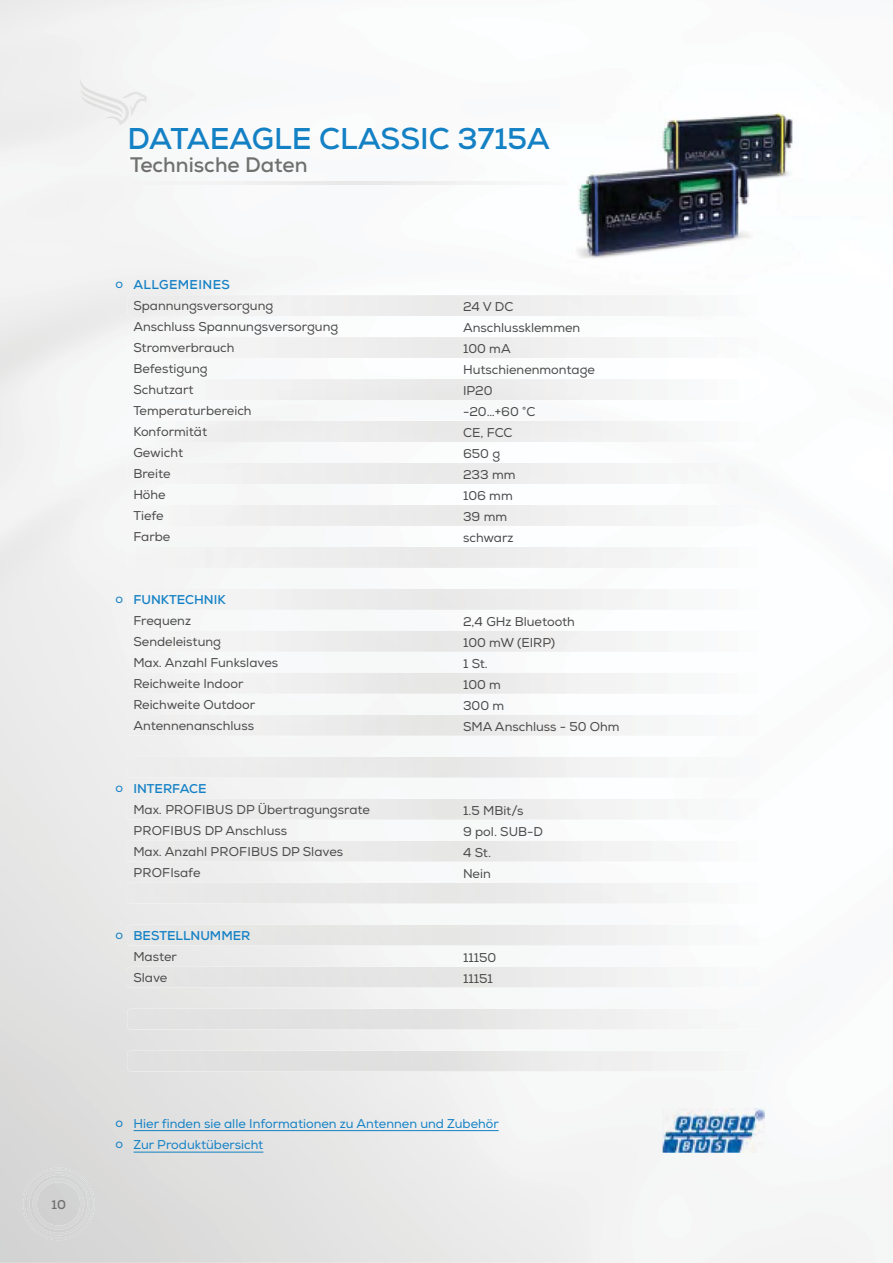
<style>
.page{position:relative;width:893px;height:1263px;background:#fff}
.page>*{position:absolute;margin:0;border:0;box-sizing:border-box;transform-origin:0 0}
.t1{font:700 30px "Nexa";color:#1481c5}
.t2{font:700 21px "Nexa";color:#70706f}
.t3{font:12.75px/21px "Nexa";color:#4b4a4a}
.t4{font:12.75px/21.5px "Nexa";color:#1481c5}
.t5{font:700 12.75px "Nexa";color:#1481c5}
.t6{font:700 12.75px "Nexa";letter-spacing:.03em;color:#1481c5}
.t7{font:700 12.75px "Nexa";color:#70706f}
</style>
<div class="page">
<img style="left:0;top:0;width:876px;height:1263px">
<img style="left:79px;top:78px;width:50px;height:48px">
<img style="left:81px;top:114px;width:43px;height:4px">
<img style="left:80px;top:88px;width:44px;height:26px">
<img style="left:122px;top:92px;width:26px;height:25px">
<img style="left:127px;top:1051px;width:637px;height:21px;border-radius:4px">
<img style="left:127px;top:1009px;width:637px;height:21px;border-radius:4px">
<div style="left:127px;top:337px;width:637px;height:21px;background:#f2f2f2;border-radius:4px"></div>
<img style="left:127px;top:925px;width:637px;height:21px;border-radius:4px">
<img style="left:127px;top:967px;width:637px;height:21px;border-radius:4px">
<img style="left:127px;top:295px;width:637px;height:21px;border-radius:4px">
<img style="left:127px;top:631px;width:637px;height:21px;border-radius:4px">
<div style="left:127px;top:463px;width:637px;height:21px;background:#f1f0f0;border-radius:4px"></div>
<img style="left:127px;top:799px;width:637px;height:21px;border-radius:4px">
<img style="left:127px;top:379px;width:637px;height:21px;border-radius:4px">
<img style="left:127px;top:715px;width:637px;height:21px;border-radius:4px">
<img style="left:127px;top:547px;width:637px;height:21px;border-radius:4px">
<img style="left:127px;top:883px;width:637px;height:21px;border-radius:4px">
<img style="left:127px;top:673px;width:637px;height:21px;border-radius:4px">
<img style="left:127px;top:505px;width:637px;height:21px;border-radius:4px">
<img style="left:127px;top:841px;width:637px;height:21px;border-radius:4px">
<img style="left:127px;top:421px;width:637px;height:21px;border-radius:4px">
<img style="left:127px;top:757px;width:637px;height:21px;border-radius:4px">
<img style="left:127px;top:589px;width:637px;height:21px;border-radius:4px">
<img style="left:561px;top:79px;width:315px;height:205px">
<div style="left:22px;top:1168px;width:73px;height:72px;background:#d5d5d5"></div>
<img style="left:128px;top:181px;width:433px;height:3px">
<svg style="left:561px;top:181px;width:13px;height:3px"></svg>
<img style="left:662px;top:1109px;width:102px;height:43px">
<hr style="left:134px;top:1130px;width:364px;height:1px;background:#1481c5">
<hr style="left:134px;top:1152px;width:129px;height:1px;background:#1481c5">
<h1 class="t1" style="left:128px;top:127px;width:423px">DATAEAGLE CLASSIC 3715A</h1>
<h2 class="t2" style="left:130px;top:157px;width:179px">Technische Daten</h2>
<p class="t4" style="left:115px;top:275px;width:9px">o</p>
<p class="t6" style="left:133px;top:280px;width:98px">ALLGEMEINES</p>
<p class="t3" style="left:133px;top:297px;width:206px">Spannungsversorgung<br>Anschluss Spannungsversorgung<br>Stromverbrauch<br>Befestigung<br>Schutzart<br>Temperaturbereich<br>Konformität<br>Gewicht<br>Breite<br>Höhe<br>Tiefe<br>Farbe</p>
<p class="t4" style="left:115px;top:590px;width:9px">o</p>
<p class="t5" style="left:133px;top:595px;width:94px">FUNKTECHNIK</p>
<p class="t3" style="left:133px;top:612px;width:146px">Frequenz<br>Sendeleistung<br>Max. Anzahl Funkslaves<br>Reichweite Indoor<br>Reichweite Outdoor<br>Antennenanschluss</p>
<p class="t4" style="left:115px;top:779px;width:9px">o</p>
<p class="t5" style="left:133px;top:784px;width:75px">INTERFACE</p>
<p class="t3" style="left:133px;top:801px;width:238px">Max. PROFIBUS DP Übertragungsrate<br>PROFIBUS DP Anschluss<br>Max. Anzahl PROFIBUS DP Slaves<br>PROFIsafe</p>
<p class="t4" style="left:115px;top:926px;width:9px">o</p>
<p class="t5" style="left:133px;top:931px;width:119px">BESTELLNUMMER</p>
<p class="t3" style="left:133px;top:948px;width:45px">Master<br>Slave</p>
<p class="t3" style="left:463px;top:298px;width:133px">24 V DC<br>Anschlussklemmen<br>100 mA<br>Hutschienenmontage<br>IP20<br>-20…+60 °C<br>CE, FCC<br>650 g<br>233 mm<br>106 mm<br>39 mm<br>schwarz</p>
<p class="t3" style="left:463px;top:613px;width:158px">2,4 GHz Bluetooth<br>100 mW (EIRP)<br>1 St.<br>100 m<br>300 m<br>SMA Anschluss - 50 Ohm</p>
<p class="t3" style="left:463px;top:802px;width:82px">1.5 MBit/s<br>9 pol. SUB-D<br>4 St.<br>Nein</p>
<p class="t3" style="left:463px;top:949px;width:35px">11150<br>11151</p>
<p class="t7" style="left:51px;top:1200px;width:16px">10</p>
<p class="t4" style="left:115px;top:1114px;width:9px;line-height:21px">o o</p>
<p class="t4" style="left:134px;top:1114px;width:367px">Hier finden sie alle Informationen zu Antennen und Zubehör<br>Zur Produktübersicht</p>
</div>
